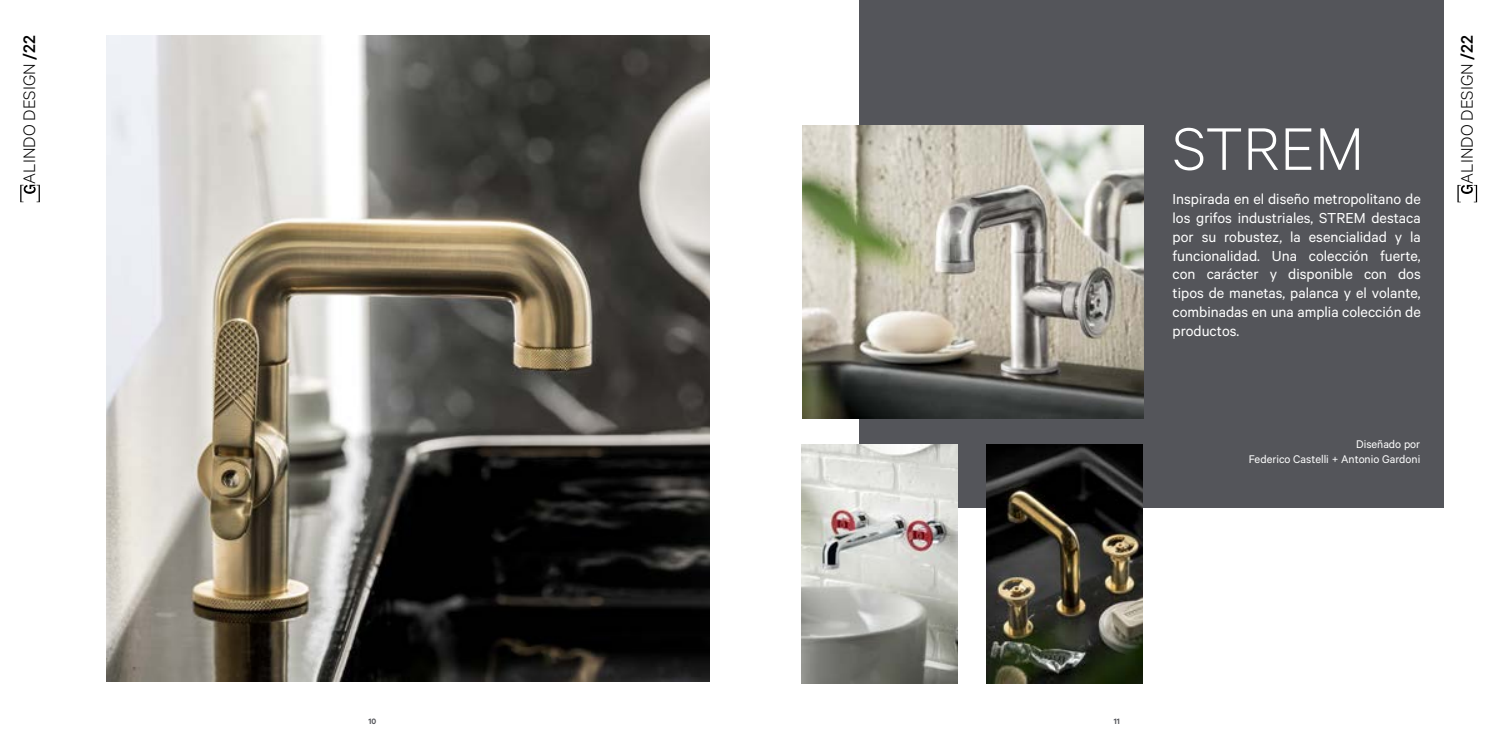
<style>
.page{position:relative;width:1489px;height:745px;background:#fff}
.page>*{position:absolute;margin:0;border:0;box-sizing:border-box;transform-origin:0 0}
.t1{font:300 67.5px "Calibre";color:#fff}
.t2{font:300 18.75px "Calibre";color:#000}
.t3{font:16.25px/18.8px "Calibre";color:#fff;text-align:justify}
.t4{font:12.5px/15px "Calibre";color:#fff;text-align:right}
.t5{font:600 8.75px "Calibre";color:#54555a}
.s1{font-weight:500}
</style>
<div class="page">
<div style="left:859px;top:0;width:584px;height:507px;background:#54555a"></div>
<img style="left:106px;top:35px;width:603px;height:645px">
<img style="left:803px;top:126px;width:340px;height:292px">
<img style="left:801px;top:444px;width:156px;height:238px">
<img style="left:986px;top:444px;width:156px;height:238px">
<svg style="left:20px;top:185px;width:20px;height:17px"></svg>
<svg style="left:1457px;top:185px;width:19px;height:17px"></svg>
<p class="t2" style="left:18px;top:183px;width:149px;rotate:-90deg">ALINDO DESIGN <span class="s1">/22</span></p>
<p class="t2" style="left:1455px;top:183px;width:149px;rotate:-90deg">ALINDO DESIGN <span class="s1">/22</span></p>
<h1 class="t1" style="left:1172px;top:109px;width:193px">STREM</h1>
<p class="t3" style="left:1172px;top:189px;width:250px">Inspirada en el diseño metropolitano de los grifos industriales, STREM destaca por su robustez, la esencialidad y la funcionalidad. Una colección fuerte, con carácter y disponible con dos tipos de manetas, palanca y el volante, combinadas en una amplia colección de productos.</p>
<p class="t5" style="left:368px;top:716px;width:9px">10</p>
<p class="t5" style="left:1113px;top:716px;width:8px">11</p>
<p class="t4" style="left:1248px;top:436px;width:173px">Diseñado por<br>Federico Castelli + Antonio Gardoni</p>
</div>
